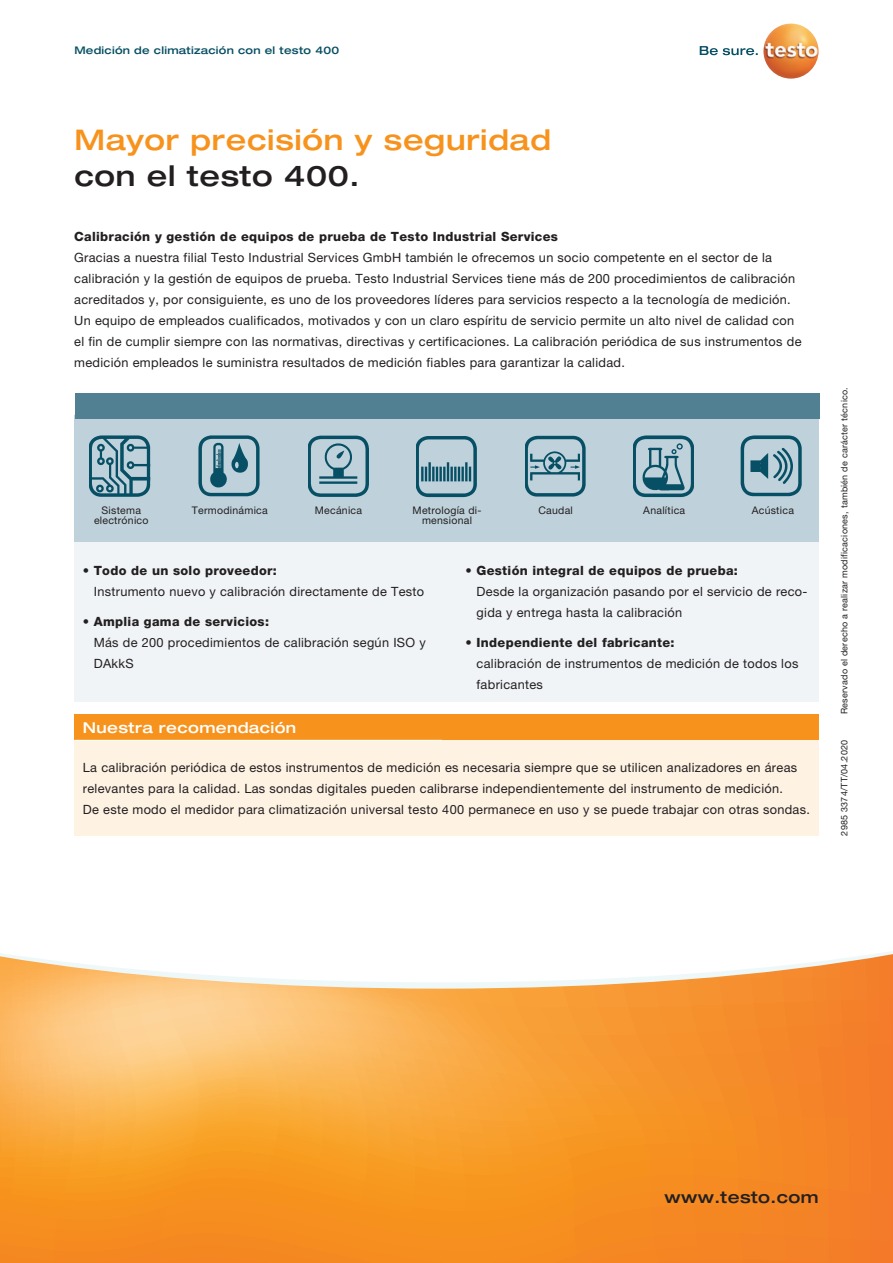
<style>
.page{position:relative;width:893px;height:1263px;background:#fff}
.page>*{position:absolute;margin:0;border:0;box-sizing:border-box;transform-origin:0 0}
.t1{font:500 expanded 28.5px "Helvetica Neue LTW1 G";letter-spacing:.025em;color:#f7931d}
.t2{font:500 expanded 28.5px "Helvetica Neue LTW1 G";letter-spacing:.025em;color:#231f20}
.t3{font:500 expanded 16.5px "Helvetica Neue LTW1 G";letter-spacing:.025em;color:#231f20}
.t4{font:500 expanded 15px "Helvetica Neue LTW1 G";letter-spacing:.025em;color:#fff}
.t5{font:12.75px/21px "Helvetica Neue LTW1 G";letter-spacing:.025em;color:#231f20}
.t6{font:800 12.75px "Helvetica Neue LTW1 G";letter-spacing:.025em;color:#231f20}
.t7{font:10.5px/10.5px "Helvetica Neue LTW1 G";letter-spacing:.025em;color:#231f20;text-align:center}
.t8{font:500 expanded 10.5px "Helvetica Neue LTW1 G";letter-spacing:.025em;color:#074f64}
.t9{font:9px "Helvetica Neue LTW1 G";letter-spacing:.025em;color:#231f20}
</style>
<div class="page">
<svg style="left:0;top:954px;width:893px;height:309px;background:#f7a347"></svg>
<svg style="left:700px;top:46px;width:58px;height:9px"></svg>
<img style="left:763px;top:23px;width:56px;height:56px;border-radius:28px">
<div style="left:74px;top:740px;width:745px;height:96px;background:#fef2e3"></div>
<div style="left:74px;top:714px;width:745px;height:26px;background:#f7931d"></div>
<div style="left:74px;top:415px;width:745px;height:287px;background:#f0f4f7"></div>
<div style="left:74px;top:415px;width:745px;height:127px;background:#bfd2dc"></div>
<hr style="left:74px;top:740px;width:368px;height:1px;background:#fff">
<div style="left:75px;top:393px;width:744px;height:26px;background:#518093"></div>
<img style="left:89px;top:436px;width:62px;height:61px">
<img style="left:741px;top:436px;width:61px;height:61px">
<img style="left:633px;top:436px;width:61px;height:61px">
<img style="left:525px;top:436px;width:61px;height:61px">
<img style="left:416px;top:436px;width:61px;height:62px">
<img style="left:308px;top:436px;width:61px;height:61px">
<img style="left:199px;top:436px;width:61px;height:61px">
<p class="t8" style="left:74px;top:43px;width:266px">Medición de climatización con el testo 400</p>
<h1 class="t1" style="left:74px;top:122px;width:478px">Mayor precisión y seguridad</h1>
<h1 class="t2" style="left:74px;top:158px;width:287px">con el testo 400.</h1>
<p class="t6" style="left:74px;top:229px;width:485px">Calibración y gestión de equipos de prueba de Testo Industrial Services</p>
<p class="t5" style="left:74px;top:247px;width:729px">Gracias a nuestra filial Testo Industrial Services GmbH también le ofrecemos un socio competente en el sector de la calibración y la gestión de equipos de prueba. Testo Industrial Services tiene más de 200 procedimientos de calibración acreditados y, por consiguiente, es uno de los proveedores líderes para servicios respecto a la tecnología de medición.<br>Un equipo de empleados cualificados, motivados y con un claro espíritu de servicio permite un alto nivel de calidad con el fin de cumplir siempre con las normativas, directivas y certificaciones. La calibración periódica de sus instrumentos de medición empleados le suministra resultados de medición fiables para garantizar la calidad.</p>
<p class="t7" style="left:94px;top:504px;width:56px">Sistema electrónico</p>
<p class="t7" style="left:413px;top:504px;width:70px">Metrología di&shy;mensional</p>
<p class="t7" style="left:192px;top:504px;width:77px">Termodinámica</p>
<p class="t7" style="left:315px;top:504px;width:49px">Mecánica</p>
<p class="t7" style="left:538px;top:504px;width:36px">Caudal</p>
<p class="t7" style="left:643px;top:504px;width:43px">Analítica</p>
<p class="t7" style="left:752px;top:504px;width:44px">Acústica</p>
<p class="t6" style="left:83px;top:563px;width:196px">• Todo de un solo proveedor:</p>
<p class="t5" style="left:94px;top:581px;width:332px">Instrumento nuevo y calibración directamente de Testo</p>
<p class="t6" style="left:83px;top:614px;width:188px">• Amplia gama de servicios:</p>
<p class="t5" style="left:94px;top:632px;width:334px">Más de 200 procedimientos de calibración según ISO y<br>DAkkS</p>
<p class="t6" style="left:465px;top:563px;width:274px">• Gestión integral de equipos de prueba:</p>
<p class="t5" style="left:477px;top:581px;width:332px">Desde la organización pasando por el servicio de reco&shy;gida y entrega hasta la calibración</p>
<p class="t6" style="left:465px;top:635px;width:211px">• Independiente del fabricante:</p>
<p class="t5" style="left:477px;top:653px;width:323px">calibración de instrumentos de medición de todos los fabricantes</p>
<p class="t4" style="left:83px;top:718px;width:215px">Nuestra recomendación</p>
<p class="t5" style="left:83px;top:757px;width:729px">La calibración periódica de estos instrumentos de medición es necesaria siempre que se utilicen analizadores en áreas relevantes para la calidad. Las sondas digitales pueden calibrarse independientemente del instrumento de medición.<br>De este modo el medidor para climatización universal testo 400 permanece en uso y se puede trabajar con otras sondas.</p>
<p class="t9" style="left:839px;top:714px;width:329px;rotate:-90deg">Reservado el derecho a realizar modificaciones, también de carácter técnico.</p>
<p class="t9" style="left:839px;top:836px;width:97px;rotate:-90deg">2985 3374/TT/04.2020</p>
<p class="t3" style="left:664px;top:1187px;width:156px">www.testo.com</p>
</div>
